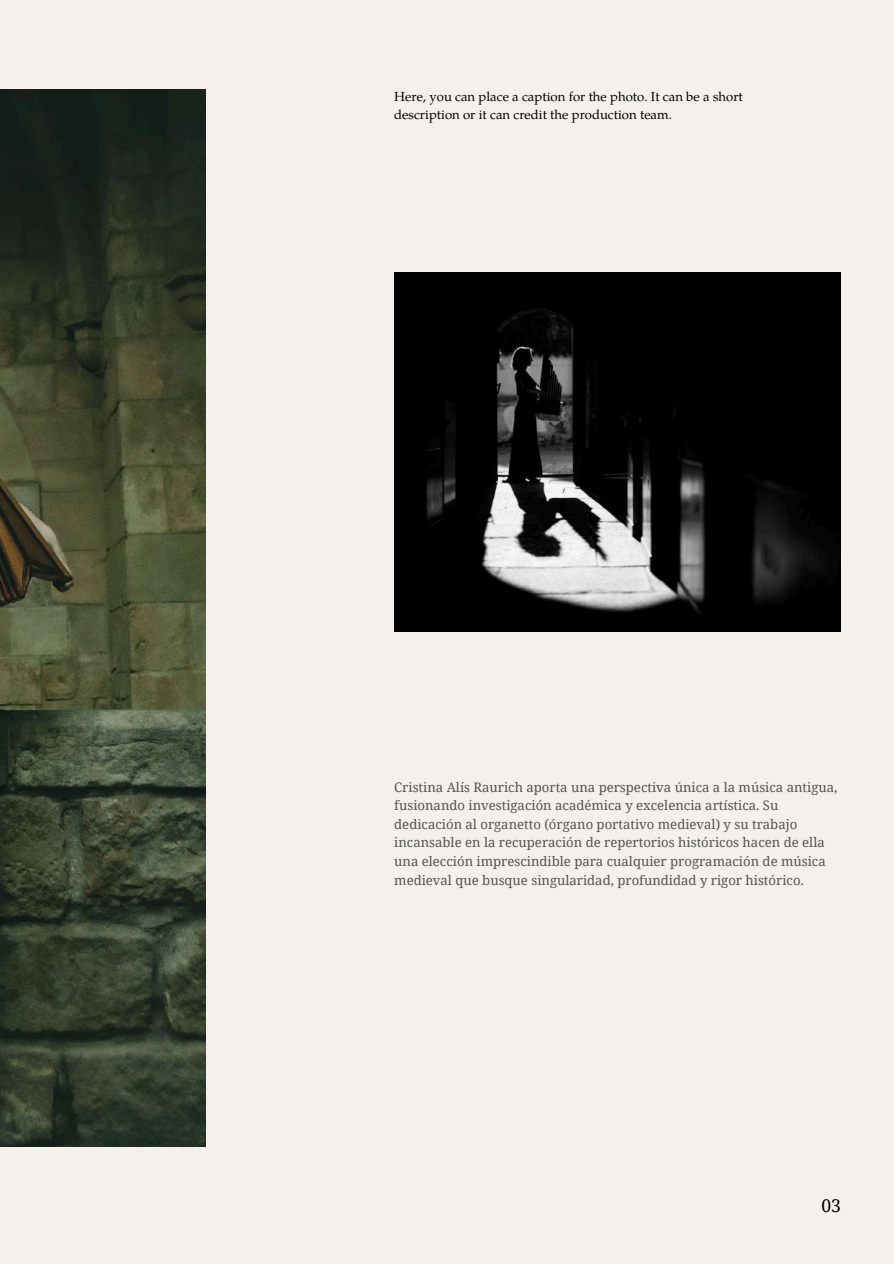
<style>
.page{position:relative;width:894px;height:1264px;background:#fff}
.page>*{position:absolute;margin:0;border:0;box-sizing:border-box;transform-origin:0 0}
.t1{font:17.55px "Noto Serif";color:#000001}
.t2{font:13.2px/18.6px "Noto Serif";color:#545454}
.t3{font:13.2px/18.6px "Te X Gyre Pagella";color:#000001}
</style>
<div class="page">
<div style="left:0;top:0;width:893px;height:1263px;background:#f4f1ec"></div>
<img style="left:394px;top:272px;width:446px;height:359px">
<img style="left:0;top:89px;width:206px;height:1057px">
<p class="t3" style="left:394px;top:86px;width:350px">Here, you can place a caption for the photo. It can be a short description or it can credit the production team.</p>
<p class="t2" style="left:394px;top:777px;width:444px">Cristina Alís Raurich aporta una perspectiva única a la música antigua, fusionando investigación académica y excelencia artística. Su dedicación al organetto (órgano portativo medieval) y su trabajo incansable en la recuperación de repertorios históricos hacen de ella una elección imprescindible para cualquier programación de música medieval que busque singularidad, profundidad y rigor histórico.</p>
<h1 class="t1" style="left:821px;top:1193px;width:21px">03</h1>
</div>
